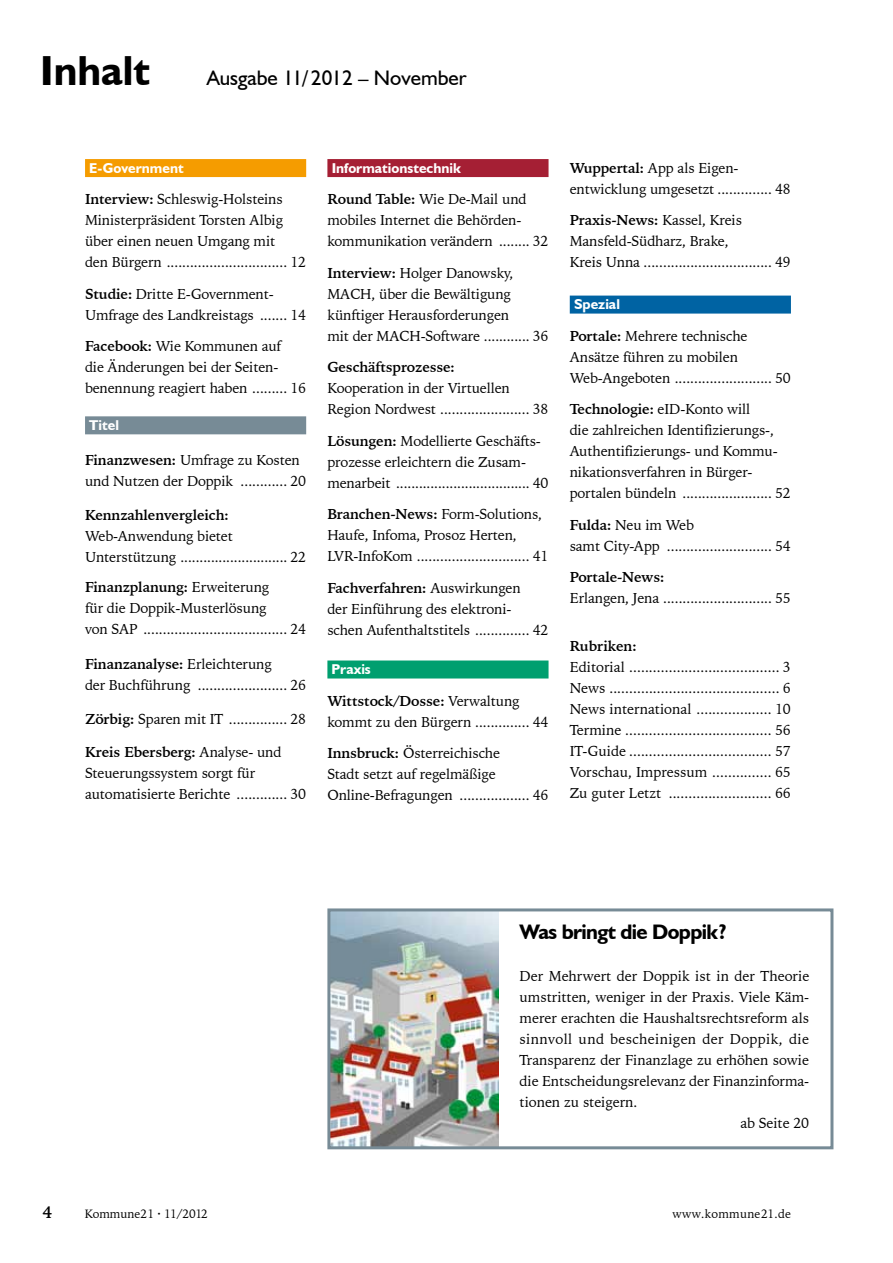
<style>
.page{position:relative;width:893px;height:1263px;background:#fff}
.page>*{position:absolute;margin:0;border:0;box-sizing:border-box;transform-origin:0 0}
.t1{font:700 42px "Humanist 521 BT";color:#000}
.t2{font:21px "Humanist 521 BT";color:#000}
.t3{font:700 21px "Humanist 521 BT";letter-spacing:-.03em;color:#000}
.t4{font:700 16.5px "Iowan Old Style BT";color:#000}
.t5{font:14.25px/21px "Iowan Old Style BT";letter-spacing:-.01em;color:#000}
.t6{font:700 14.25px "Iowan Old Style BT";letter-spacing:-.01em;color:#000}
.t7{font:700 14.25px "Humanist 521 BT";color:#fff}
.t8{font:14.25px "Iowan Old Style BT";letter-spacing:.025em;color:#000}
.t9{font:12px "Iowan Old Style BT";color:#000}
.t10{font:12px "Iowan Old Style BT";letter-spacing:.02em;color:#000}
.s1{font-weight:700}
</style>
<div class="page">
<img style="left:331px;top:912px;width:167px;height:233px">
<div style="left:327px;top:908px;width:506px;height:241px;border:3px solid #778b96"></div>
<div style="left:85px;top:159px;width:221px;height:18px;background:#f59c00"></div>
<div style="left:85px;top:416px;width:221px;height:18px;background:#778b96"></div>
<div style="left:327px;top:159px;width:222px;height:18px;background:#a51f34"></div>
<div style="left:327px;top:660px;width:222px;height:18px;background:#009f6f"></div>
<div style="left:570px;top:296px;width:221px;height:18px;background:#0063a3"></div>
<h1 class="t1" style="left:40px;top:45px;width:111px">Inhalt</h1>
<h2 class="t2" style="left:207px;top:65px;width:261px">Ausgabe 11/2012 – November</h2>
<p class="t7" style="left:89px;top:159px;width:96px">E-Government</p>
<p class="t5" style="left:85px;top:189px;width:223px"><span class="s1">Interview:</span> Schleswig-Holsteins Ministerpräsident Torsten Albig über einen neuen Umgang mit<br>den Bürgern ............................... 12</p>
<p class="t5" style="left:85px;top:283px;width:223px"><span class="s1">Studie:</span> Dritte E-Government-<br>Umfrage des Landkreistags ....... 14</p>
<p class="t5" style="left:85px;top:336px;width:223px"><span class="s1">Facebook:</span> Wie Kommunen auf<br>die Änderungen bei der Seiten&shy;benennung reagiert haben ......... 16</p>
<p class="t7" style="left:89px;top:416px;width:31px">Titel</p>
<p class="t5" style="left:85px;top:449px;width:223px"><span class="s1">Finanzwesen:</span> Umfrage zu Kosten und Nutzen der Doppik ............ 20</p>
<p class="t6" style="left:85px;top:506px;width:145px">Kennzahlenvergleich:</p>
<p class="t5" style="left:85px;top:525px;width:223px">Web-Anwendung bietet<br>Unterstützung ............................ 22</p>
<p class="t5" style="left:85px;top:576px;width:223px"><span class="s1">Finanzplanung:</span> Erweiterung<br>für die Doppik-Musterlösung<br>von SAP ..................................... 24</p>
<p class="t5" style="left:85px;top:653px;width:223px"><span class="s1">Finanzanalyse:</span> Erleichterung<br>der Buchführung ....................... 26</p>
<p class="t5" style="left:85px;top:708px;width:223px"><span class="s1">Zörbig:</span> Sparen mit IT ............... 28</p>
<p class="t5" style="left:85px;top:741px;width:223px"><span class="s1">Kreis Ebersberg:</span> Analyse- und<br>Steuerungssystem sorgt für automatisierte Berichte ............. 30</p>
<p class="t7" style="left:332px;top:159px;width:131px">Informationstechnik</p>
<p class="t5" style="left:327px;top:189px;width:223px"><span class="s1">Round Table:</span> Wie De-Mail und mobiles Internet die Behörden&shy;kommunikation verändern ........ 32</p>
<p class="t5" style="left:327px;top:262px;width:223px"><span class="s1">Interview:</span> Holger Danowsky,<br>MACH, über die Bewältigung künftiger Herausforderungen<br>mit der MACH-Software ............ 36</p>
<p class="t6" style="left:327px;top:358px;width:129px">Geschäftsprozesse:</p>
<p class="t5" style="left:327px;top:378px;width:223px">Kooperation in der Virtuellen<br>Region Nordwest ....................... 38</p>
<p class="t5" style="left:327px;top:430px;width:223px"><span class="s1">Lösungen:</span> Modellierte Geschäfts&shy;prozesse erleichtern die Zusam&shy;menarbeit ................................... 40</p>
<p class="t5" style="left:327px;top:504px;width:223px"><span class="s1">Branchen-News:</span> Form-Solutions,<br>Haufe, Infoma, Prosoz Herten,<br>LVR-InfoKom ............................. 41</p>
<p class="t5" style="left:327px;top:577px;width:223px"><span class="s1">Fachverfahren:</span> Auswirkungen<br>der Einführung des elektroni&shy;schen Aufenthaltstitels .............. 42</p>
<p class="t7" style="left:332px;top:660px;width:41px">Praxis</p>
<p class="t5" style="left:327px;top:690px;width:223px"><span class="s1">Wittstock/Dosse:</span> Verwaltung kommt zu den Bürgern .............. 44</p>
<p class="t5" style="left:327px;top:743px;width:223px"><span class="s1">Innsbruck:</span> Österreichische<br>Stadt setzt auf regelmäßige<br>Online-Befragungen .................. 46</p>
<p class="t5" style="left:570px;top:157px;width:223px"><span class="s1">Wuppertal:</span> App als Eigen&shy;entwicklung umgesetzt .............. 48</p>
<p class="t5" style="left:570px;top:210px;width:223px"><span class="s1">Praxis-News:</span> Kassel, Kreis<br>Mansfeld-Südharz, Brake,<br>Kreis Unna ................................. 49</p>
<p class="t7" style="left:574px;top:295px;width:47px">Spezial</p>
<p class="t5" style="left:570px;top:325px;width:223px"><span class="s1">Portale:</span> Mehrere technische<br>Ansätze führen zu mobilen<br>Web-Angeboten ......................... 50</p>
<p class="t5" style="left:570px;top:399px;width:223px"><span class="s1">Technologie:</span> eID-Konto will<br>die zahlreichen Identifizierungs-, Authentifizierungs- und Kommu&shy;nikationsverfahren in Bürger&shy;portalen bündeln ....................... 52</p>
<p class="t5" style="left:570px;top:514px;width:223px"><span class="s1">Fulda:</span> Neu im Web<br>samt City-App ........................... 54</p>
<p class="t6" style="left:570px;top:568px;width:96px">Portale-News:</p>
<p class="t5" style="left:570px;top:588px;width:223px">Erlangen, Jena ............................ 55</p>
<p class="t6" style="left:570px;top:637px;width:68px">Rubriken:</p>
<p class="t5" style="left:570px;top:657px;width:223px;text-align:justify">Editorial ...................................... 3<br>News ........................................... 6<br>News international ................... 10<br>Termine ..................................... 56<br>IT-Guide .................................... 57<br>Vorschau, Impressum ............... 65<br>Zu guter Letzt .......................... 66</p>
<h2 class="t3" style="left:520px;top:919px;width:209px">Was bringt die Doppik?</h2>
<p class="t5" style="left:520px;top:966px;width:291px">Der Mehrwert der Doppik ist in der Theorie</p>
<p class="t5" style="left:520px;top:987px;width:291px">umstritten, weniger in der Praxis. Viele Käm-</p>
<p class="t5" style="left:520px;top:1008px;width:291px">merer erachten die Haushaltsrechtsreform als</p>
<p class="t8" style="left:520px;top:1030px;width:291px">sinnvoll und bescheinigen der Doppik, die</p>
<p class="t5" style="left:520px;top:1050px;width:291px">Transparenz der Finanzlage zu erhöhen sowie</p>
<p class="t5" style="left:520px;top:1071px;width:291px">die Entscheidungsrelevanz der Finanzinforma-</p>
<p class="t5" style="left:520px;top:1092px;width:119px">tionen zu steigern.</p>
<p class="t5" style="left:740px;top:1113px;width:70px">ab Seite 20</p>
<p class="t4" style="left:43px;top:1202px;width:11px">4</p>
<p class="t9" style="left:85px;top:1206px;width:124px">Kommune21 · 11/2012</p>
<p class="t10" style="left:673px;top:1206px;width:120px">www.kommune21.de</p>
</div>
